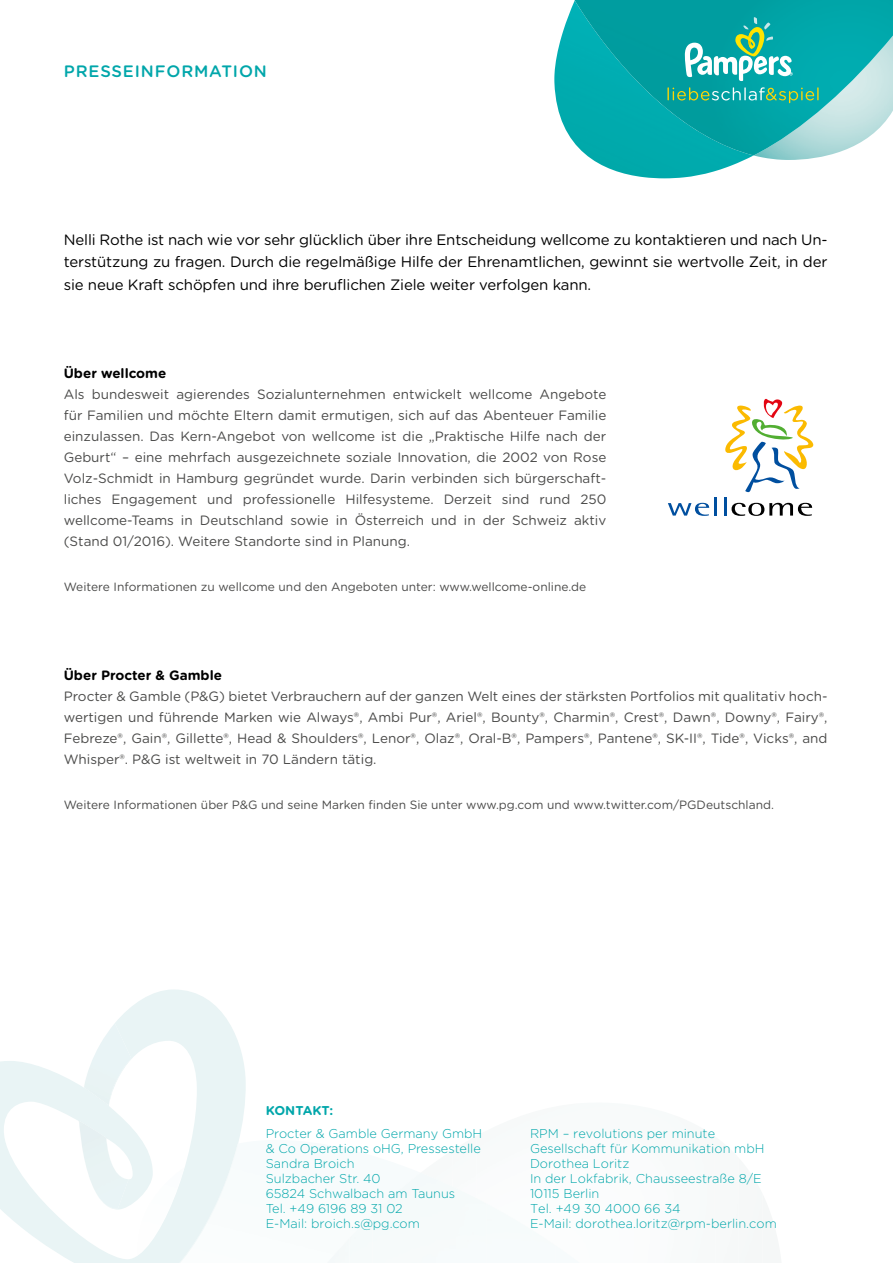
<style>
.page{position:relative;width:893px;height:1263px;background:#fff}
.page>*{position:absolute;margin:0;border:0;box-sizing:border-box;transform-origin:0 0}
.t1{font:500 16.5px "Gotham Rounded";letter-spacing:.05em;color:#00a6aa}
.t2{font:15px/22.5px "Gotham Rounded";letter-spacing:-.01em;color:#000;text-align:justify}
.t3{font:13.5px/21px "Gotham Rounded";color:#4a4a49;text-align:justify}
.t4{font:700 13.5px "Gotham Rounded";color:#000}
.t5{font:300 12.75px/15px "Gotham Rounded";color:#00a6aa}
.t6{font:700 12.75px "Gotham Rounded";letter-spacing:-.005em;color:#00a6aa}
.t7{font:12px "Gotham Rounded";color:#4a4a49}
</style>
<div class="page">
<svg style="left:0;top:989px;width:246px;height:274px"></svg>
<img style="left:138px;top:1167px;width:41px;height:88px">
<img style="left:180px;top:1140px;width:66px;height:123px">
<img style="left:179px;top:1143px;width:59px;height:120px">
<img style="left:79px;top:1121px;width:50px;height:88px">
<img style="left:84px;top:1023px;width:47px;height:82px">
<img style="left:554px;top:2px;width:190px;height:176px">
<img style="left:574px;top:0;width:254px;height:160px">
<img style="left:575px;top:0;width:318px;height:155px">
<svg style="left:667px;top:87px;width:152px;height:16px;background:#33af95"></svg>
<svg style="left:685px;top:17px;width:108px;height:64px"></svg>
<svg style="left:668px;top:503px;width:41px;height:13px"></svg>
<hr style="left:714px;top:497px;width:3px;height:19px;background:#004f9f">
<svg style="left:724px;top:399px;width:89px;height:117px"></svg>
<p class="t1" style="left:64px;top:59px;width:205px">PRESSEINFORMATION</p>
<p class="t2" style="left:64px;top:227px;width:765px">Nelli Rothe ist nach wie vor sehr glücklich über ihre Entscheidung wellcome zu kontaktieren und nach Un&shy;terstützung zu fragen. Durch die regelmäßige Hilfe der Ehrenamtlichen, gewinnt sie wertvolle Zeit, in der sie neue Kraft schöpfen und ihre beruflichen Ziele weiter verfolgen kann.</p>
<p class="t4" style="left:64px;top:363px;width:104px">Über wellcome</p>
<p class="t3" style="left:64px;top:383px;width:544px">Als bundesweit agierendes Sozialunternehmen entwickelt wellcome Angebote für Familien und möchte Eltern damit ermutigen, sich auf das Abenteuer Familie einzulassen. Das Kern-Angebot von wellcome ist die „Praktische Hilfe nach der Geburt“ – eine mehrfach ausgezeichnete soziale Innovation, die 2002 von Rose Volz-Schmidt in Hamburg gegründet wurde. Darin verbinden sich bürgerschaft&shy;liches Engagement und professionelle Hilfesysteme. Derzeit sind rund 250 wellcome-Teams in Deutschland sowie in Österreich und in der Schweiz aktiv (Stand 01/2016). Weitere Standorte sind in Planung.</p>
<p class="t7" style="left:64px;top:579px;width:524px">Weitere Informationen zu wellcome und den Angeboten unter: www.wellcome-online.de</p>
<p class="t4" style="left:64px;top:665px;width:160px">Über Procter &amp; Gamble</p>
<p class="t3" style="left:64px;top:685px;width:765px">Procter &amp; Gamble (P&amp;G) bietet Verbrauchern auf der ganzen Welt eines der stärksten Portfolios mit qualitativ hoch&shy;wertigen und führende Marken wie Always®, Ambi Pur®, Ariel®, Bounty®, Charmin®, Crest®, Dawn®, Downy®, Fairy®, Febreze®, Gain®, Gillette®, Head &amp; Shoulders®, Lenor®, Olaz®, Oral-B®, Pampers®, Pantene®, SK-II®, Tide®, Vicks®, and Whisper®. P&amp;G ist weltweit in 70 Ländern tätig.</p>
<p class="t7" style="left:64px;top:796px;width:712px">Weitere Informationen über P&amp;G und seine Marken finden Sie unter www.pg.com und www.twitter.com/PGDeutschland.</p>
<p class="t6" style="left:266px;top:1101px;width:69px">KONTAKT:</p>
<p class="t5" style="left:266px;top:1126px;width:218px">Procter &amp; Gamble Germany GmbH &amp; Co Operations oHG, Pressestelle<br>Sandra Broich<br>Sulzbacher Str. 40<br>65824 Schwalbach am Taunus<br>Tel. +49 6196 89 31 02<br>E-Mail: broich.s@pg.com</p>
<p class="t5" style="left:530px;top:1126px;width:248px">RPM – revolutions per minute<br>Gesellschaft für Kommunikation mbH<br>Dorothea Loritz<br>In der Lokfabrik, Chausseestraße 8/E<br>10115 Berlin<br>Tel. +49 30 4000 66 34<br>E-Mail: dorothea.loritz@rpm-berlin.com</p>
</div>
